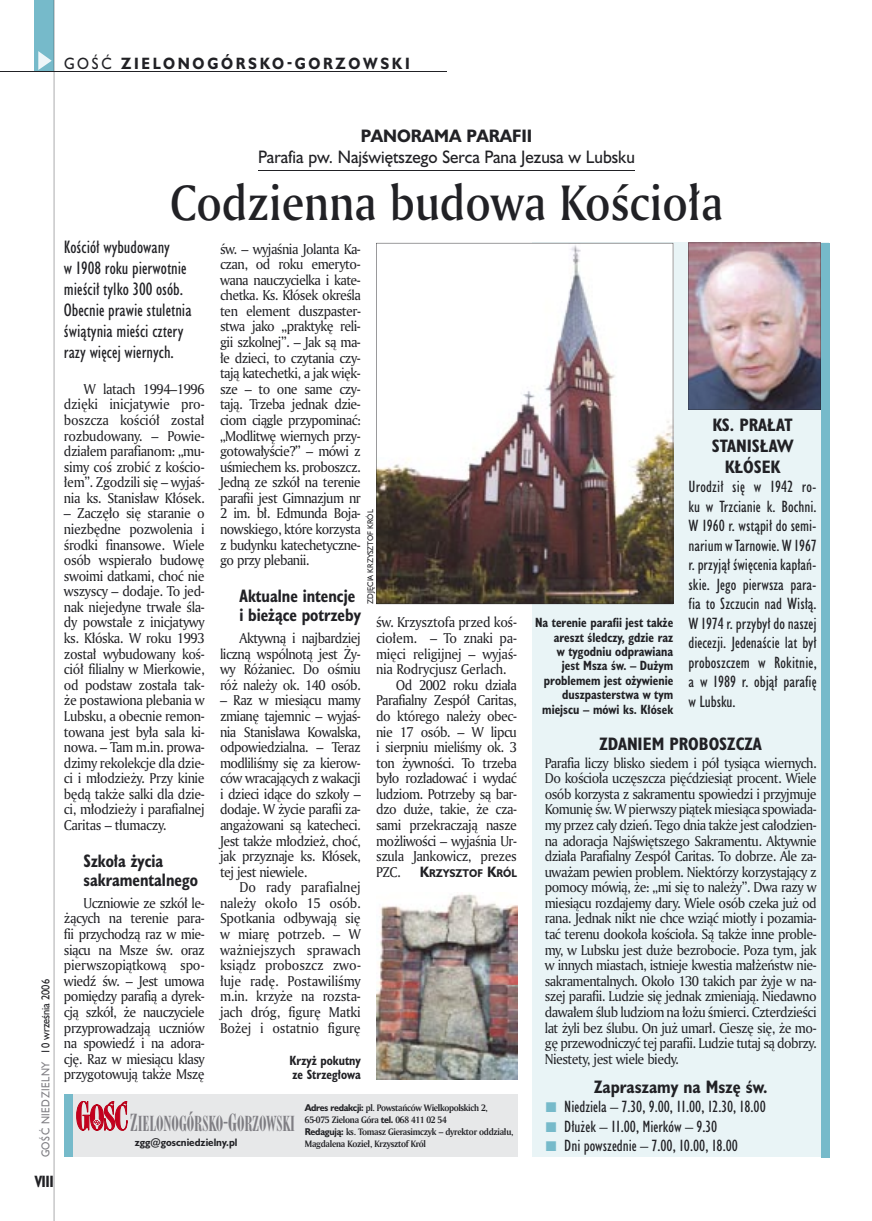
<style>
.page{position:relative;width:872px;height:1221px;background:#fff}
.page>*{position:absolute;margin:0;border:0;box-sizing:border-box;transform-origin:0 0}
.t1{font:48px "Amerigo Md PL";color:#212125;scale:.9 1}
.t2{font:19.95px "Modern 735 PL";color:#7f7e83;scale:.9 1}
.t3{font:16.5px/21px "Humanst 521 Cn PL";color:#212125}
.t4{font:700 16.5px/21px "Humanst 521 Cn PL";color:#212125;text-align:center}
.t5{font:700 16.5px/19.5px "Humanst 521 Cn PL";color:#212125;scale:.94 1}
.t6{font:16.5px "Humanst 521 PL";color:#212125;scale:.94 1}
.t7{font:700 16.5px "Humanst 521 PL";color:#212125;scale:.94 1}
.t8{font:15px/19.5px "Humanst 521 Cn PL";color:#212125;text-align:justify}
.t9{font:700 15px "Humanst 521 PL";letter-spacing:.2em;color:#212125;scale:.9 1}
.t10{font:700 15px "Humanst 521 Cn PL";color:#212125;scale:.94 1}
.t11{font:13.8px/15.6px "Amerigo PL";letter-spacing:-.04em;color:#212125;text-align:justify;scale:.94 1}
.t12{font:13.8px "Amerigo PL";letter-spacing:-.02em;color:#212125;scale:.94 1}
.t13{font:700 12.3px/14.4px "Humanst 521 Cn PL";color:#212125;text-align:right;scale:.94 1}
.t14{font:10.5px "Humanst 521 PL";letter-spacing:.05em;color:#7f7e83;scale:.9 1}
.t15{font:700 10.35px "Humanst 521 PL";color:#212125;scale:.9 1}
.t16{font:700 9.9px "Humanst 521 PL";color:#212125;scale:.94 1}
.t17{font:700 9px/12px "Amerigo PL";letter-spacing:-.03em;color:#212125;scale:.94 1}
.t18{font:7.5px "Humanst 521 PL";color:#212125;scale:.94 1}
.s1{font-weight:400}
.s2{color:#212125}
.s3{font-size:13.8px}
.s4{font-family:"Humanst 521 PL"}
.s5{font-size:22.8px}
</style>
<div class="page">
<div style="left:35px;top:0;width:19px;height:72px;background:#76baca"></div>
<svg style="left:38px;top:51px;width:14px;height:19px"></svg>
<hr style="left:54px;top:0;width:1px;height:1220px;background:#212125">
<hr style="left:0;top:72px;width:447px;height:1px;background:#212125">
<div style="left:532px;top:243px;width:296px;height:913px;background:#e9f4f6"></div>
<hr style="left:258px;top:170px;width:377px;height:1px;background:#212125">
<img style="left:376px;top:243px;width:297px;height:361px">
<div style="left:821px;top:243px;width:8px;height:913px;background:#76baca"></div>
<img style="left:688px;top:243px;width:133px;height:167px">
<div style="left:64px;top:1094px;width:453px;height:62px;background:#e7e8e9"></div>
<div style="left:64px;top:1094px;width:8px;height:62px;background:#76baca"></div>
<svg style="left:76px;top:1101px;width:52px;height:29px"></svg>
<img style="left:376px;top:893px;width:141px;height:186px">
<p class="t9" style="left:64px;top:53px;width:385px"><span class="s1">GOŚĆ</span> ZIELONOGÓRSKO-GORZOWSKI</p>
<p class="t14" style="left:38px;top:1157px;width:199px;rotate:-90deg">GOŚĆ NIEDZIELNY <span class="s2">10 września 2006</span></p>
<p class="t10" style="left:35px;top:1170px;width:22px">VIII</p>
<p class="t7" style="left:361px;top:125px;width:184px">PANORAMA PARAFII</p>
<p class="t6" style="left:258px;top:146px;width:402px">Parafia pw. Najświętszego Serca Pana Jezusa w Lubsku</p>
<h1 class="t1" style="left:170px;top:170px;width:616px">Codzienna budowa Kościoła</h1>
<p class="t3" style="left:64px;top:236px;width:129px">Kościół wybudowany<br>w 1908 roku pierwotnie mieścił tylko 300 osób.<br>Obecnie prawie stuletnia świątynia mieści cztery razy więcej wiernych.</p>
<p class="t11" style="left:64px;top:380px;width:151px;text-indent:20px">W latach 1994–1996 dzięki inicjatywie pro&shy;boszcza kościół został rozbudowany. – Powie&shy;działem parafianom: „mu&shy;simy coś zrobić z kościo&shy;łem”. Zgodzili się – wyjaś&shy;nia ks. Stanisław Kłósek.</p>
<p class="t11" style="left:64px;top:505px;width:151px">– Zaczęło się staranie o niezbędne pozwolenia i środki finansowe. Wiele osób wspierało budowę swoimi datkami, choć nie wszyscy – dodaje. To jed&shy;nak niejedyne trwałe śla&shy;dy powstałe z inicjatywy ks. Kłóska. W roku 1993 został wybudowany koś&shy;ciół filialny w Mierkowie, od podstaw została tak&shy;że postawiona plebania w Lubsku, a obecnie remon&shy;towana jest była sala ki&shy;nowa. – Tam m.in. prowa&shy;dzimy rekolekcje dla dzie&shy;ci i młodzieży. Przy kinie będą także salki dla dzie&shy;ci, młodzieży i parafialnej Caritas – tłumaczy.</p>
<p class="t5" style="left:83px;top:850px;width:123px">Szkoła życia sakramentalnego</p>
<p class="t11" style="left:64px;top:894px;width:151px;text-indent:20px">Uczniowie ze szkół le&shy;żących na terenie para&shy;fii przychodzą raz w mie&shy;siącu na Msze św. oraz pierwszopiątkową spo&shy;wiedź św. – Jest umowa pomiędzy parafią a dyrek&shy;cją szkół, że nauczyciele przyprowadzają uczniów na spowiedź i na adora&shy;cję. Raz w miesiącu klasy przygotowują także Mszę</p>
<p class="t11" style="left:220px;top:240px;width:151px">św. – wyjaśnia Jolanta Ka&shy;czan, od roku emeryto&shy;wana nauczycielka i kate&shy;chetka. Ks. Kłósek określa ten element duszpaster&shy;stwa jako „praktykę reli&shy;gii szkolnej”. – Jak są ma&shy;łe dzieci, to czytania czy&shy;tają katechetki, a jak więk&shy;sze – to one same czy&shy;tają. Trzeba jednak dzie&shy;ciom ciągle przypominać: „Modlitwę wiernych przy&shy;gotowałyście?” – mówi z uśmiechem ks. proboszcz.<br>Jedną ze szkół na terenie parafii jest Gimnazjum nr 2 im. bł. Edmunda Boja&shy;nowskiego, które korzysta z budynku katechetyczne&shy;go przy plebanii.</p>
<p class="t5" style="left:240px;top:585px;width:130px">Aktualne intencje i bieżące potrzeby</p>
<p class="t11" style="left:220px;top:630px;width:151px;text-indent:20px">Aktywną i najbardziej liczną wspólnotą jest Ży&shy;wy Różaniec. Do ośmiu róż należy ok. 140 osób.</p>
<p class="t11" style="left:220px;top:692px;width:151px">– Raz w miesiącu mamy zmianę tajemnic – wyjaś&shy;nia Stanisława Kowalska, odpowiedzialna. – Teraz modliliśmy się za kierow&shy;ców wracających z wakacji i dzieci idące do szkoły – dodaje. W życie parafii za&shy;angażowani są katecheci.<br>Jest także młodzież, choć, jak przyznaje ks. Kłósek, tej jest niewiele.</p>
<p class="t11" style="left:220px;top:879px;width:151px;text-indent:20px">Do rady parafialnej należy około 15 osób.<br>Spotkania odbywają się w miarę potrzeb. – W ważniejszych sprawach ksiądz proboszcz zwo&shy;łuje radę. Postawiliśmy m.in. krzyże na rozsta&shy;jach dróg, figurę Matki Bożej i ostatnio figurę</p>
<p class="t18" style="left:365px;top:603px;width:102px;rotate:-90deg">ZDJĘCIA KRZYSZTOF KRÓL</p>
<p class="t12" style="left:376px;top:613px;width:151px">św. Krzysztofa przed koś-</p>
<p class="t12" style="left:376px;top:629px;width:151px">ciołem. – To znaki pa-</p>
<p class="t12" style="left:376px;top:644px;width:151px">mięci religijnej – wyjaś-</p>
<p class="t12" style="left:376px;top:660px;width:140px">nia Rodrycjusz Gerlach.</p>
<p class="t11" style="left:396px;top:676px;width:130px">Od 2002 roku działa</p>
<p class="t11" style="left:376px;top:692px;width:151px">Parafialny Zespół Caritas,</p>
<p class="t11" style="left:376px;top:707px;width:151px">do którego należy obec-</p>
<p class="t11" style="left:376px;top:723px;width:151px">nie 17 osób. – W lipcu</p>
<p class="t11" style="left:376px;top:739px;width:151px">i sierpniu mieliśmy ok. 3</p>
<p class="t11" style="left:376px;top:754px;width:151px">ton żywności. To trzeba</p>
<p class="t11" style="left:376px;top:770px;width:151px">było rozładować i wydać</p>
<p class="t11" style="left:376px;top:785px;width:151px">ludziom. Potrzeby są bar-</p>
<p class="t11" style="left:376px;top:801px;width:151px">dzo duże, takie, że cza-</p>
<p class="t11" style="left:376px;top:816px;width:151px">sami przekraczają nasze</p>
<p class="t11" style="left:376px;top:832px;width:151px">możliwości – wyjaśnia Ur-</p>
<p class="t11" style="left:376px;top:848px;width:151px">szula Jankowicz, prezes</p>
<p class="t11" style="left:376px;top:863px;width:28px">PZC.</p>
<p class="t15" style="left:420px;top:865px;width:109px"><span class="s3">K</span>RZYSZTOF <span class="s3">K</span>RÓL</p>
<p class="t13" style="left:289px;top:1052px;width:77px;text-align:left">Krzyż pokutny ze Strzegłowa</p>
<p class="t17" style="left:305px;top:1101px;width:223px"><span class="s4">Adres redakcji:</span> pl. Powstańców Wielkopolskich 2,<br>65-075 Zielona Góra <span class="s4">tel.</span> 068 411 02 54<br><span class="s4">Redagują:</span> ks. Tomasz Gierasimczyk – dyrektor oddziału,</p>
<h2 class="t2" style="left:130px;top:1110px;width:185px"><span class="s5">Z</span>IELONOGÓRSKO-<span class="s5">G</span>ORZOWSKI</h2>
<p class="t16" style="left:135px;top:1135px;width:111px">zgg@goscniedzielny.pl</p>
<p class="t17" style="left:305px;top:1137px;width:130px">Magdalena Kozieł, Krzysztof Król</p>
<p class="t13" style="left:535px;top:615px;width:148px">Na terenie parafii jest także areszt śledczy, gdzie raz<br>w tygodniu odprawiana<br>jest Msza św. – Dużym problemem jest ożywienie duszpasterstwa w tym miejscu – mówi ks. Kłósek</p>
<p class="t4" style="left:711px;top:413px;width:83px">KS. PRAŁAT<br>STANISŁAW<br>KŁÓSEK</p>
<p class="t8" style="left:688px;top:476px;width:130px">Urodził się w 1942 ro&shy;ku w Trzcianie k. Bochni.<br>W 1960 r. wstąpił do semi&shy;narium w Tarnowie. W 1967 r. przyjął święcenia kapłań&shy;skie. Jego pierwsza para&shy;fia to Szczucin nad Wisłą.<br>W 1974 r. przybył do naszej diecezji. Jedenaście lat był proboszczem w Rokitnie, a w 1989 r. objął parafię w Lubsku.</p>
<p class="t4" style="left:599px;top:732px;width:164px">ZDANIEM PROBOSZCZA</p>
<p class="t11" style="left:545px;top:754px;width:291px">Parafia liczy blisko siedem i pół tysiąca wiernych.<br>Do kościoła uczęszcza pięćdziesiąt procent. Wiele osób korzysta z sakramentu spowiedzi i przyjmuje Komunię św. W pierwszy piątek miesiąca spowiada&shy;my przez cały dzień. Tego dnia także jest całodzien&shy;na adoracja Najświętszego Sakramentu. Aktywnie działa Parafialny Zespół Caritas. To dobrze. Ale za&shy;uważam pewien problem. Niektórzy korzystający z pomocy mówią, że: „mi się to należy”. Dwa razy w miesiącu rozdajemy dary. Wiele osób czeka już od rana. Jednak nikt nie chce wziąć miotły i pozamia&shy;tać terenu dookoła kościoła. Są także inne proble&shy;my, w Lubsku jest duże bezrobocie. Poza tym, jak w innych miastach, istnieje kwestia małżeństw nie&shy;sakramentalnych. Około 130 takich par żyje w na&shy;szej parafii. Ludzie się jednak zmieniają. Niedawno dawałem ślub ludziom na łożu śmierci. Czterdzieści lat żyli bez ślubu. On już umarł. Cieszę się, że mo&shy;gę przewodniczyć tej parafii. Ludzie tutaj są dobrzy.<br>Niestety, jest wiele biedy.</p>
<p class="t4" style="left:594px;top:1075px;width:175px">Zapraszamy na Mszę św.</p>
<p class="t8" style="left:564px;top:1096px;width:203px;text-align:left">Niedziela – 7.30, 9.00, 11.00, 12.30, 18.00<br>Dłużek – 11.00, Mierków – 9.30<br>Dni powszednie – 7.00, 10.00, 18.00</p>
</div>
